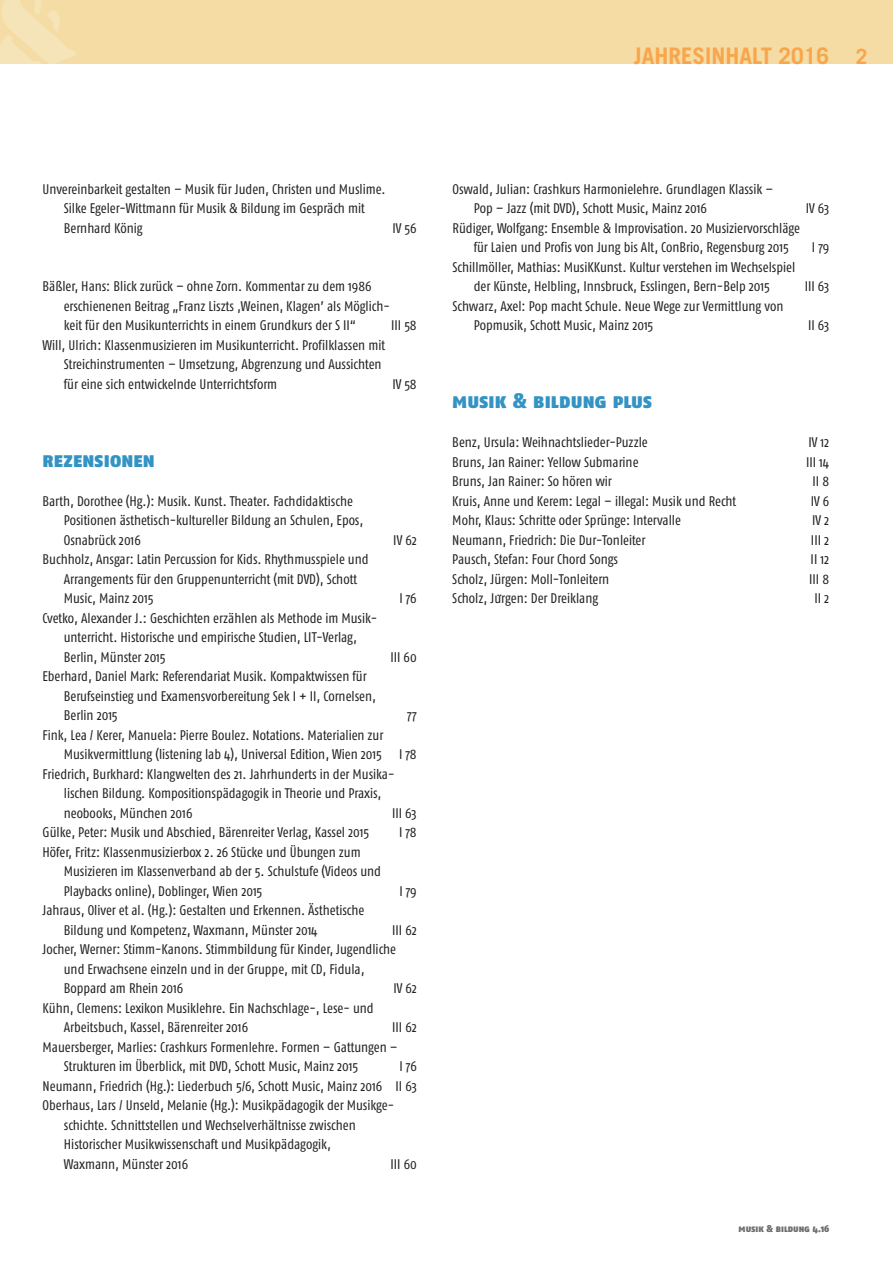
<style>
.page{position:relative;width:893px;height:1263px;background:#fff}
.page>*{position:absolute;margin:0;border:0;box-sizing:border-box;transform-origin:0 0}
.t1{font:700 22.8px "Trade Gothic";color:#f9a64a}
.t2{font:21px "Fago Co Black Caps";letter-spacing:-.005em;color:#3394c4}
.t3{font:13.95px/19.5px "Fago Co";color:#231f20}
.t4{font:9.9px "Fago Co Black Caps";letter-spacing:-.01em;color:#6c6d70}
.s1{font-size:21px}
.s2{font-family:"Adobe Devanagari";font-weight:700;font-style:italic}
</style>
<div class="page">
<h1 class="t1" style="left:634px;top:47px;width:235px">JAHRESINHALT 2016 <span class="s1">2</span></h1>
<p class="t3" style="left:64px;top:180px;width:323px;text-indent:-21px">Unvereinbarkeit gestalten – Musik für Juden, Christen und Muslime.<br>Silke Egeler-Wittmann für Musik &amp; Bildung im Gespräch mit<br>Bernhard König</p>
<p class="t3" style="left:393px;top:219px;width:26px">IV 56</p>
<p class="t3" style="left:64px;top:278px;width:328px;text-indent:-21px">Bäßler, Hans: Blick zurück – ohne Zorn. Kommentar zu dem 1986 erschienenen Beitrag „Franz Liszts ,Weinen, Klagen’ als Möglich&shy;keit für den Musikunterrichts in einem Grundkurs der S II“</p>
<p class="t3" style="left:391px;top:317px;width:27px">III 58</p>
<p class="t3" style="left:64px;top:336px;width:323px;text-indent:-21px">Will, Ulrich: Klassenmusizieren im Musikunterricht. Profilklassen mit<br>Streichinstrumenten – Umsetzung, Abgrenzung und Aussichten für eine sich entwickelnde Unterrichtsform</p>
<p class="t3" style="left:392px;top:375px;width:26px">IV 58</p>
<h2 class="t2" style="left:43px;top:447px;width:114px">rezensionen</h2>
<p class="t3" style="left:64px;top:492px;width:301px;text-indent:-21px">Barth, Dorothee (Hg.): Musik. Kunst. Theater. Fachdidaktische<br>Positionen ästhetisch-kultureller Bildung an Schulen, Epos,<br>Osnabrück 2016</p>
<p class="t3" style="left:64px;top:551px;width:306px;text-indent:-21px">Buchholz, Ansgar: Latin Percussion for Kids. Rhythmusspiele und<br>Arrangements für den Gruppenunterricht (mit DVD), Schott<br>Music, Mainz 2015</p>
<p class="t3" style="left:393px;top:531px;width:25px">IV 62</p>
<p class="t3" style="left:399px;top:590px;width:19px">I 76</p>
<p class="t3" style="left:64px;top:609px;width:315px;text-indent:-21px">Cvetko, Alexander J.: Geschichten erzählen als Methode im Musik&shy;unterricht. Historische und empirische Studien, LIT-Verlag,<br>Berlin, Münster 2015</p>
<p class="t3" style="left:64px;top:668px;width:314px;text-indent:-21px">Eberhard, Daniel Mark: Referendariat Musik. Kompaktwissen für<br>Berufseinstieg und Examensvorbereitung Sek I + II, Cornelsen,<br>Berlin 2015</p>
<p class="t3" style="left:390px;top:648px;width:28px">III 60</p>
<p class="t3" style="left:407px;top:707px;width:11px">77</p>
<p class="t3" style="left:43px;top:726px;width:342px">Fink, Lea / Kerer, Manuela: Pierre Boulez. Notations. Materialien zur</p>
<p class="t3" style="left:64px;top:746px;width:354px">Musikvermittlung (listening lab 4), Universal Edition, Wien 2015 I 78</p>
<p class="t3" style="left:43px;top:765px;width:353px">Friedrich, Burkhard: Klangwelten des 21. Jahrhunderts in der Musika-</p>
<p class="t3" style="left:64px;top:785px;width:319px">lischen Bildung. Kompositionspädagogik in Theorie und Praxis,</p>
<p class="t3" style="left:64px;top:804px;width:130px">neobooks, München 2016</p>
<p class="t3" style="left:392px;top:804px;width:26px">III 63</p>
<p class="t3" style="left:43px;top:824px;width:328px">Gülke, Peter: Musik und Abschied, Bärenreiter Verlag, Kassel 2015</p>
<p class="t3" style="left:399px;top:824px;width:19px">I 78</p>
<p class="t3" style="left:64px;top:843px;width:319px;text-indent:-21px">Höfer, Fritz: Klassenmusizierbox 2. 26 Stücke und Übungen zum<br>Musizieren im Klassenverband ab der 5. Schulstufe (Videos und<br>Playbacks online), Doblinger, Wien 2015</p>
<p class="t3" style="left:399px;top:882px;width:19px">I 79</p>
<p class="t3" style="left:64px;top:902px;width:302px;text-indent:-21px">Jahraus, Oliver et al. (Hg.): Gestalten und Erkennen. Ästhetische<br>Bildung und Kompetenz, Waxmann, Münster 2014</p>
<p class="t3" style="left:392px;top:921px;width:26px">III 62</p>
<p class="t3" style="left:43px;top:941px;width:355px">Jocher, Werner: Stimm-Kanons. Stimmbildung für Kinder, Jugendliche</p>
<p class="t3" style="left:64px;top:960px;width:302px">und Erwachsene einzeln und in der Gruppe, mit CD, Fidula,</p>
<p class="t3" style="left:64px;top:980px;width:121px">Boppard am Rhein 2016</p>
<p class="t3" style="left:393px;top:980px;width:25px">IV 62</p>
<p class="t3" style="left:64px;top:999px;width:311px;text-indent:-21px">Kühn, Clemens: Lexikon Musiklehre. Ein Nachschlage-, Lese- und<br>Arbeitsbuch, Kassel, Bärenreiter 2016</p>
<p class="t3" style="left:392px;top:1019px;width:26px">III 62</p>
<p class="t3" style="left:43px;top:1038px;width:357px">Mauersberger, Marlies: Crashkurs Formenlehre. Formen – Gattungen –</p>
<p class="t3" style="left:64px;top:1058px;width:296px">Strukturen im Überblick, mit DVD, Schott Music, Mainz 2015</p>
<p class="t3" style="left:399px;top:1058px;width:19px">I 76</p>
<p class="t3" style="left:43px;top:1077px;width:376px">Neumann, Friedrich (Hg.): Liederbuch 5/6, Schott Music, Mainz 2016 II 63</p>
<p class="t3" style="left:43px;top:1097px;width:353px">Oberhaus, Lars / Unseld, Melanie (Hg.): Musikpädagogik der Musikge-</p>
<p class="t3" style="left:64px;top:1116px;width:293px">schichte. Schnittstellen und Wechselverhältnisse zwischen</p>
<p class="t3" style="left:64px;top:1136px;width:269px">Historischer Musikwissenschaft und Musikpädagogik,</p>
<p class="t3" style="left:64px;top:1155px;width:126px">Waxmann, Münster 2016</p>
<p class="t3" style="left:391px;top:1155px;width:28px">III 60</p>
<p class="t3" style="left:474px;top:180px;width:301px;text-indent:-21px">Oswald, Julian: Crashkurs Harmonielehre. Grundlagen Klassik –<br>Pop – Jazz (mit DVD), Schott Music, Mainz 2016</p>
<p class="t3" style="left:806px;top:200px;width:25px">IV 63</p>
<p class="t3" style="left:474px;top:219px;width:328px;text-indent:-21px">Rüdiger, Wolfgang: Ensemble &amp; Improvisation. 20 Musiziervorschläge für Laien und Profis von Jung bis Alt, ConBrio, Regensburg 2015</p>
<p class="t3" style="left:812px;top:239px;width:19px">I 79</p>
<p class="t3" style="left:452px;top:258px;width:344px;text-align:center">Schillmöller, Mathias: MusiKKunst. Kultur verstehen im Wechselspiel der Künste, Helbling, Innsbruck, Esslingen, Bern-Belp 2015</p>
<p class="t3" style="left:474px;top:297px;width:311px;text-indent:-21px">Schwarz, Axel: Pop macht Schule. Neue Wege zur Vermittlung von<br>Popmusik, Schott Music, Mainz 2015</p>
<p class="t3" style="left:805px;top:278px;width:26px">III 63</p>
<p class="t3" style="left:808px;top:317px;width:23px">II 63</p>
<h2 class="t2" style="left:452px;top:389px;width:201px">musik &amp; bildung plus</h2>
<p class="t3" style="left:452px;top:434px;width:197px">Benz, Ursula: Weihnachtslieder-Puzzle</p>
<p class="t3" style="left:808px;top:434px;width:22px">IV 12</p>
<p class="t3" style="left:452px;top:453px;width:188px">Bruns, Jan Rainer: Yellow Submarine</p>
<p class="t3" style="left:806px;top:453px;width:25px">III 14</p>
<p class="t3" style="left:452px;top:473px;width:161px">Bruns, Jan Rainer: So hören wir</p>
<p class="t3" style="left:813px;top:473px;width:18px">II8</p>
<p class="t3" style="left:452px;top:492px;width:286px">Kruis, Anne und Kerem: Legal – illegal: Musik und Recht</p>
<p class="t3" style="left:811px;top:492px;width:20px">IV6</p>
<p class="t3" style="left:452px;top:512px;width:230px">Mohr, Klaus: Schritte oder Sprünge: Intervalle</p>
<p class="t3" style="left:812px;top:512px;width:19px">IV2</p>
<p class="t3" style="left:452px;top:531px;width:195px">Neumann, Friedrich: Die Dur-Tonleiter</p>
<p class="t3" style="left:811px;top:531px;width:20px">III 2</p>
<p class="t3" style="left:452px;top:551px;width:167px">Pausch, Stefan: Four Chord Songs</p>
<p class="t3" style="left:811px;top:551px;width:20px">II 12</p>
<p class="t3" style="left:452px;top:570px;width:159px">Scholz, Jürgen: Moll-Tonleitern</p>
<p class="t3" style="left:809px;top:570px;width:21px">III 8</p>
<p class="t3" style="left:452px;top:590px;width:147px">Scholz, Ju<span class="s2">̈</span>rgen: Der Dreiklang</p>
<p class="t3" style="left:814px;top:590px;width:16px">II2</p>
<p class="t4" style="left:739px;top:1223px;width:92px">musik &amp; bildung 4.16</p>
</div>
